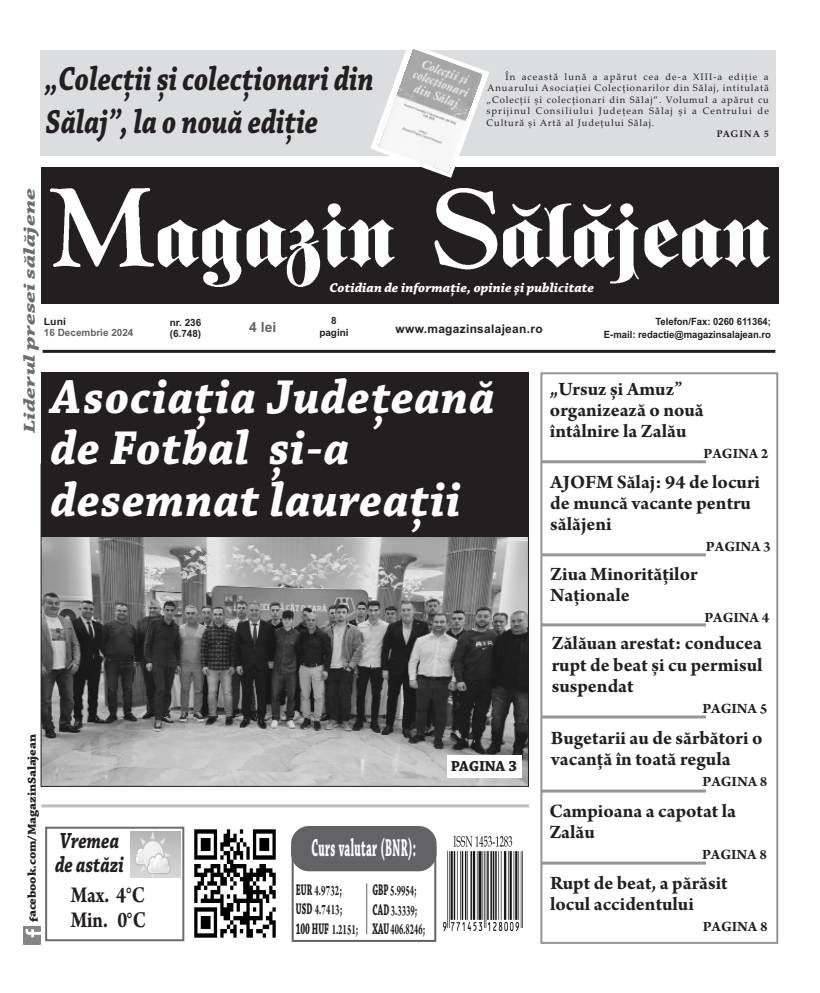
<style>
.page{position:relative;width:820px;height:993px;background:#fff}
.page>*{position:absolute;margin:0;border:0;box-sizing:border-box;transform-origin:0 0}
.t1{font:italic 700 50px/51px "Chaparral Pro";letter-spacing:.02em;color:#fff;scale:.95 1}
.t2{font:italic 700 35px/43px "Chaparral Pro";color:#231f20;scale:.8 1}
.t3{font:700 25.8px "Chaparral Pro";letter-spacing:.035em;color:#fff;scale:.42 1}
.t4{font:700 23.9px/25.1px "Arno Pro";color:#231f20;scale:.82 1}
.t5{font:italic 700 23.1px/23.5px "Chaparral Pro";color:#231f20;scale:.76 1}
.t6{font:700 20px/21px "Arno Pro";color:#231f20}
.t7{font:italic 700 16.6px "Chaparral Pro";color:#6c6d70;scale:1.5 1}
.t8{font:700 16.3px "Chaparral Pro";letter-spacing:-.005em;color:#231f20;scale:.53 1}
.t9{font:700 16.3px "Arno Pro";color:#231f20;scale:.52 1}
.t10{font:700 15.4px/19.6px "Arno Pro";letter-spacing:.01em;color:#231f20;scale:.56 1}
.t11{font:700 15.4px/19.6px "Arno Pro";letter-spacing:.01em;color:#231f20;scale:.57 1}
.t12{font:700 15.3px "Chaparral Pro";letter-spacing:-.01em;color:#231f20}
.t13{font:700 15px "Arno Pro";color:#231f20}
.t14{font:700 14px "Arial";color:#636366}
.t15{font:italic 700 13.6px "Chaparral Pro";color:#fff}
.t16{font:700 12px "Chaparral Pro";letter-spacing:-.01em;color:#231f20;scale:1.11 1}
.t17{font:700 12px "Arial";letter-spacing:.025em;color:#231f20}
.t18{font:700 10px/12.5px "Arial";color:#231f20;text-align:right;scale:.95 1}
.t19{font:700 10px/12px "Arial";color:#231f20;text-align:center}
.t20{font:700 10px "Arial";color:#636366}
.t21{font:700 10px "Arial";color:#231f20;scale:1.04 1}
.t22{font:9.5px/11.5px "Palatino Linotype";letter-spacing:.09em;color:#231f20;text-align:justify}
.t23{font:700 9.5px "Palatino Linotype";letter-spacing:.09em;color:#231f20}
.s1{font-family:"Chaparral Pro";font-size:16.3px}
.s2{font-size:16.3px}
.s3{font-family:"Arno Pro";font-size:15.4px}
.s4{font-family:"Arno Pro"}
.s5{font-family:"Chaparral Pro"}
</style>
<div class="page">
<svg style="left:40px;top:926px;width:1px;height:17px"></svg>
<img style="left:24px;top:926px;width:16px;height:17px">
<hr style="left:43px;top:350px;width:732px;height:3px;background:#231f20">
<div style="left:41px;top:167px;width:737px;height:137px;background:#231f20"></div>
<img style="left:50px;top:188px;width:718px;height:98px">
<div style="left:540px;top:372px;width:238px;height:571px;border:2px solid #939598"></div>
<hr style="left:541px;top:460px;width:164px;height:3px;background:#939598">
<hr style="left:541px;top:553px;width:164px;height:3px;background:#939598">
<hr style="left:541px;top:623px;width:164px;height:3px;background:#939598">
<hr style="left:541px;top:715px;width:164px;height:3px;background:#939598">
<hr style="left:541px;top:789px;width:164px;height:3px;background:#939598">
<hr style="left:541px;top:861px;width:164px;height:3px;background:#939598">
<div style="left:291px;top:846px;width:145px;height:95px;border:2px solid #636366"></div>
<div style="left:291px;top:825px;width:145px;height:46px;background:#636366;border-radius:18px"></div>
<hr style="left:366px;top:883px;width:1px;height:50px;background:#636366">
<img style="left:443px;top:836px;width:79px;height:93px">
<div style="left:45px;top:826px;width:139px;height:114px;border:2px solid #6c6d70"></div>
<img style="left:130px;top:831px;width:50px;height:45px">
<img style="left:194px;top:829px;width:82px;height:109px">
<div style="left:471px;top:50px;width:304px;height:105px;background:#dcdddf"></div>
<div style="left:41px;top:50px;width:436px;height:105px;background:#dcdddf"></div>
<svg style="left:367px;top:49px;width:125px;height:129px"></svg>
<img style="left:43px;top:537px;width:483px;height:247px">
<div style="left:41px;top:372px;width:487px;height:165px;background:#231f20"></div>
<hr style="left:41px;top:804px;width:487px;height:3px;background:#bcbdc0">
<div style="left:447px;top:754px;width:74px;height:23px;background:#fff"></div>
<h2 class="t2" style="left:46px;top:57px;width:411px">„Colecții și colecționari din<br>Sălaj”, la o nouă ediție</h2>
<p class="t22" style="left:486px;top:71px;width:284px;text-indent:19px">În această lună a apărut cea de-a XIII-a ediţie a Anuarului Asociaţiei Colecţionarilor din Sălaj, intitulată „Colecţii și colecţionari din Sălaj”. Volumul a apărut cu sprijinul Consiliului Judeţean Sălaj și a Centrului de Cultură și Artă al Judeţului Sălaj.</p>
<p class="t23" style="left:716px;top:128px;width:53px">PAGINA 5</p>
<p class="t7" style="left:19px;top:433px;width:165px;rotate:-90deg">Liderul presei sălăjene</p>
<p class="t15" style="left:329px;top:279px;width:266px">Cotidian de informaţie, opinie şi publicitate</p>
<p class="t14" style="left:249px;top:322px;width:29px">4 lei</p>
<p class="t19" style="left:319px;top:316px;width:31px">8 pagini</p>
<p class="t21" style="left:44px;top:317px;width:23px">Luni</p>
<p class="t20" style="left:44px;top:328px;width:91px">16 Decembrie 2024</p>
<p class="t18" style="left:603px;top:316px;width:177px">Telefon/Fax: 0260 611364;<br>E-mail: redactie@magazinsalajean.ro</p>
<p class="t19" style="left:170px;top:317px;width:33px;line-height:11.1px;text-align:left">nr. 236 (6.748)</p>
<p class="t17" style="left:395px;top:324px;width:148px">www.magazinsalajean.ro</p>
<h1 class="t1" style="left:51px;top:370px;width:469px">Asociația Județeană de Fotbal și-a desemnat laureații</h1>
<p class="t6" style="left:549px;top:380px;width:155px">„Ursuz și Amuz” organizează o nouă întâlnire la Zalău</p>
<p class="t13" style="left:703px;top:448px;width:66px">PAGINA 2</p>
<p class="t6" style="left:550px;top:473px;width:211px">AJOFM Sălaj: 94 de locuri de muncă vacante pentru sălăjeni</p>
<p class="t13" style="left:705px;top:541px;width:66px">PAGINA 3</p>
<p class="t6" style="left:550px;top:565px;width:149px">Ziua Minorităţilor<br>Naţionale</p>
<p class="t13" style="left:704px;top:611px;width:66px">PAGINA 4</p>
<p class="t16" style="left:25px;top:921px;width:171px;rotate:-90deg">facebook.com/MagazinSalajean</p>
<p class="t5" style="left:55px;top:828px;width:92px">Vremea de astăzi</p>
<p class="t4" style="left:71px;top:884px;width:93px">Max. 4°C<br>Min. 0°C</p>
<p class="t3" style="left:311px;top:831px;width:251px">Curs valutar (BNR):</p>
<p class="t11" style="left:295px;top:881px;width:84px"><span class="s1">EUR</span> 4.9732<span class="s2">;<br></span><span class="s1">USD</span> 4.7413<span class="s2">;</span></p>
<p class="t8" style="left:295px;top:918px;width:120px">100 HUF <span class="s3">1.2151</span><span class="s4">;</span></p>
<p class="t10" style="left:372px;top:881px;width:82px"><span class="s1">GBP</span> 5.9954<span class="s2">;<br></span><span class="s1">CAD</span> 3.3339<span class="s2">;</span></p>
<p class="t9" style="left:372px;top:923px;width:103px"><span class="s5">XAU</span> 406.8246;</p>
<p class="t12" style="left:450px;top:756px;width:68px">PAGINA 3</p>
<p class="t6" style="left:551px;top:634px;width:212px;text-align:justify">Zălăuan arestat: conducea rupt de beat și cu permisul suspendat</p>
<p class="t13" style="left:702px;top:702px;width:66px">PAGINA 5</p>
<p class="t6" style="left:550px;top:729px;width:213px">Bugetarii au de sărbători o vacanță în toată regula</p>
<p class="t13" style="left:702px;top:775px;width:66px">PAGINA 8</p>
<p class="t6" style="left:549px;top:802px;width:188px">Campioana a capotat la<br>Zalău</p>
<p class="t13" style="left:701px;top:848px;width:66px">PAGINA 8</p>
<p class="t6" style="left:550px;top:873px;width:179px">Rupt de beat, a părăsit locul accidentului</p>
<p class="t13" style="left:702px;top:920px;width:66px">PAGINA 8</p>
</div>
